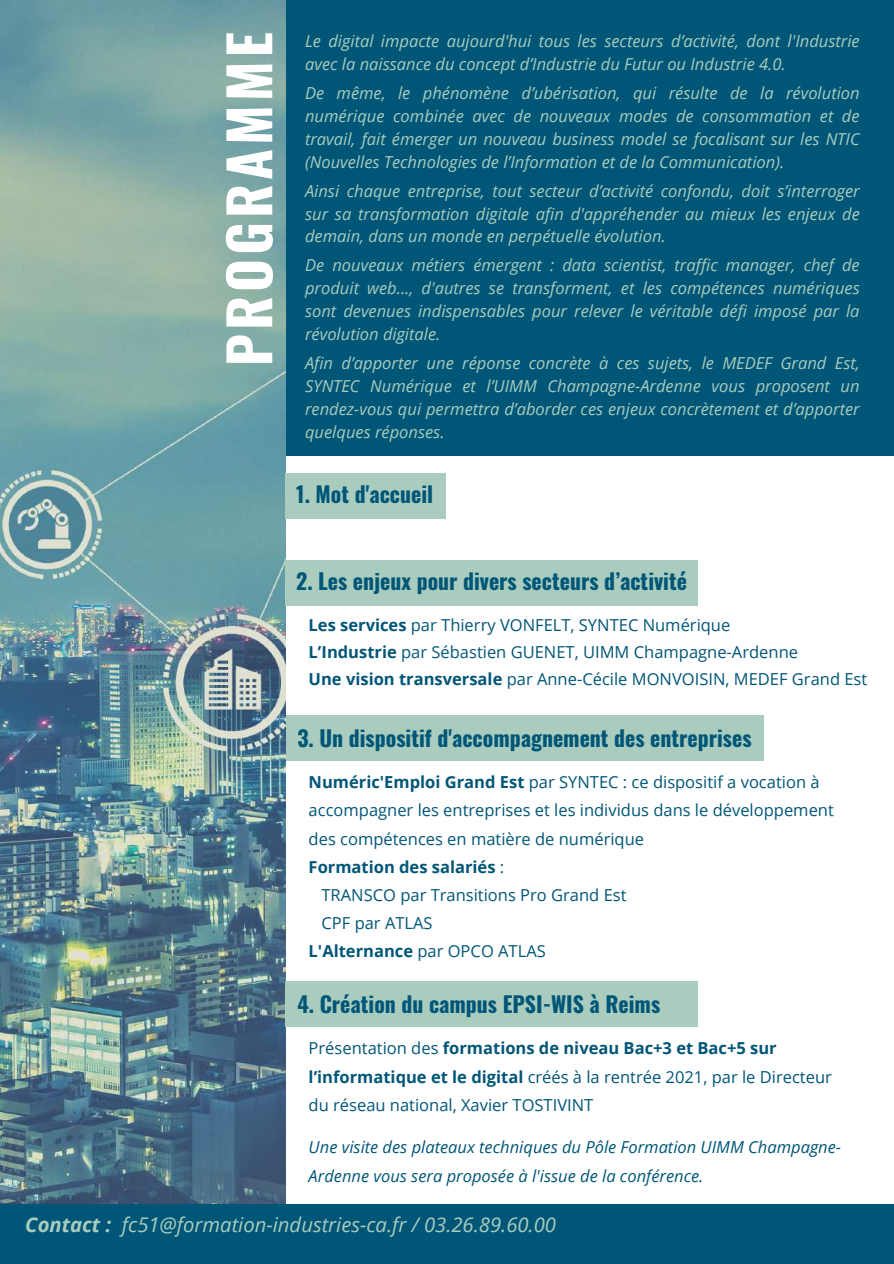
<style>
.page{position:relative;width:894px;height:1264px;background:#fff}
.page>*{position:absolute;margin:0;border:0;box-sizing:border-box;transform-origin:0 0}
.t1{font:700 56.55px "Oswald";letter-spacing:.07em;color:#fff}
.t2{font:700 21.75px "Oswald";color:#005677}
.t3{font:italic 20.25px "Open Sans";color:#a9ccbe}
.t4{font:italic 16.5px/23px "Open Sans";color:#a9ccbe;text-align:justify}
.t5{font:16.5px/27px "Open Sans";color:#005677}
.t6{font:italic 16.5px/28.2px "Open Sans";color:#005677}
.t7{font:700 16.5px "Open Sans";color:#005677}
.s1{font-weight:700}
.s2{font-weight:400}
</style>
<div class="page">
<div style="left:164px;top:0;width:729px;height:456px;background:#005677"></div>
<div style="left:281px;top:714px;width:482px;height:46px;background:#a9ccbe"></div>
<img style="left:0;top:0;width:285px;height:1204px">
<div style="left:285px;top:560px;width:412px;height:46px;background:#a9ccbe"></div>
<div style="left:285px;top:980px;width:412px;height:46px;background:#a9ccbe"></div>
<div style="left:285px;top:473px;width:161px;height:46px;background:#a9ccbe"></div>
<div style="left:0;top:1204px;width:893px;height:59px;background:#005677"></div>
<h1 class="t1" style="left:205px;top:366px;width:336px;rotate:-90deg">PROGRAMME</h1>
<p class="t4" style="left:305px;top:29px;width:556px">Le digital impacte aujourd'hui tous les secteurs d’activité, dont l'Industrie avec la naissance du concept d’Industrie du Futur ou Industrie 4.0.</p>
<p class="t4" style="left:305px;top:81px;width:556px">De même, le phénomène d’ubérisation, qui résulte de la révolution numérique combinée avec de nouveaux modes de consommation et de travail, fait émerger un nouveau business model se focalisant sur les NTIC (Nouvelles Technologies de l’Information et de la Communication).</p>
<p class="t4" style="left:305px;top:179px;width:556px">Ainsi chaque entreprise, tout secteur d’activité confondu, doit s’interroger sur sa transformation digitale afin d'appréhender au mieux les enjeux de demain, dans un monde en perpétuelle évolution.</p>
<p class="t4" style="left:305px;top:253px;width:556px">De nouveaux métiers émergent : data scientist, traffic manager, chef de produit web..., d'autres se transforment, et les compétences numériques sont devenues indispensables pour relever le véritable défi imposé par la révolution digitale.</p>
<p class="t4" style="left:305px;top:351px;width:556px">Afin d’apporter une réponse concrète à ces sujets, le MEDEF Grand Est, SYNTEC Numérique et l’UIMM Champagne-Ardenne vous proposent un rendez-vous qui permettra d’aborder ces enjeux concrètement et d’apporter quelques réponses.</p>
<h2 class="t2" style="left:296px;top:477px;width:138px">1. Mot d'accueil</h2>
<h2 class="t2" style="left:296px;top:564px;width:392px">2. Les enjeux pour divers secteurs d’activité</h2>
<p class="t5" style="left:308px;top:611px;width:560px"><span class="s1">Les services</span> par Thierry VONFELT, SYNTEC Numérique<br><span class="s1">L’Industrie</span> par Sébastien GUENET, UIMM Champagne-Ardenne<br><span class="s1">Une vision transversale</span> par Anne-Cécile MONVOISIN, MEDEF Grand Est</p>
<h2 class="t2" style="left:297px;top:721px;width:455px">3. Un dispositif d'accompagnement des entreprises</h2>
<p class="t5" style="left:308px;top:768px;width:512px"><span class="s1">Numéric'Emploi Grand Est</span> par SYNTEC : ce dispositif a vocation à</p>
<p class="t5" style="left:308px;top:796px;width:526px">accompagner les entreprises et les individus dans le développement</p>
<p class="t5" style="left:308px;top:824px;width:337px">des compétences en matière de numérique</p>
<p class="t7" style="left:308px;top:855px;width:197px">Formation des salariés <span class="s2">:</span></p>
<p class="t5" style="left:321px;top:881px;width:306px">TRANSCO par Transitions Pro Grand Est</p>
<p class="t5" style="left:321px;top:909px;width:113px">CPF par ATLAS</p>
<p class="t7" style="left:308px;top:939px;width:238px">L'Alternance <span class="s2">par OPCO ATLAS</span></p>
<h2 class="t2" style="left:297px;top:987px;width:364px">4. Création du campus EPSI-WIS à Reims</h2>
<p class="t5" style="left:308px;top:1033px;width:524px;line-height:28.2px">Présentation des <span class="s1">formations de niveau Bac+3 et Bac+5 sur l’informatique et le digital</span> créés à la rentrée 2021, par le Directeur du réseau national, Xavier TOSTIVINT</p>
<p class="t6" style="left:308px;top:1132px;width:534px">Une visite des plateaux techniques du Pôle Formation UIMM Champagne-<br>Ardenne vous sera proposée à l'issue de la conférence.</p>
<p class="t3" style="left:25px;top:1209px;width:532px"><span class="s1">Contact :</span> fc51@formation-industries-ca.fr / 03.26.89.60.00</p>
</div>
